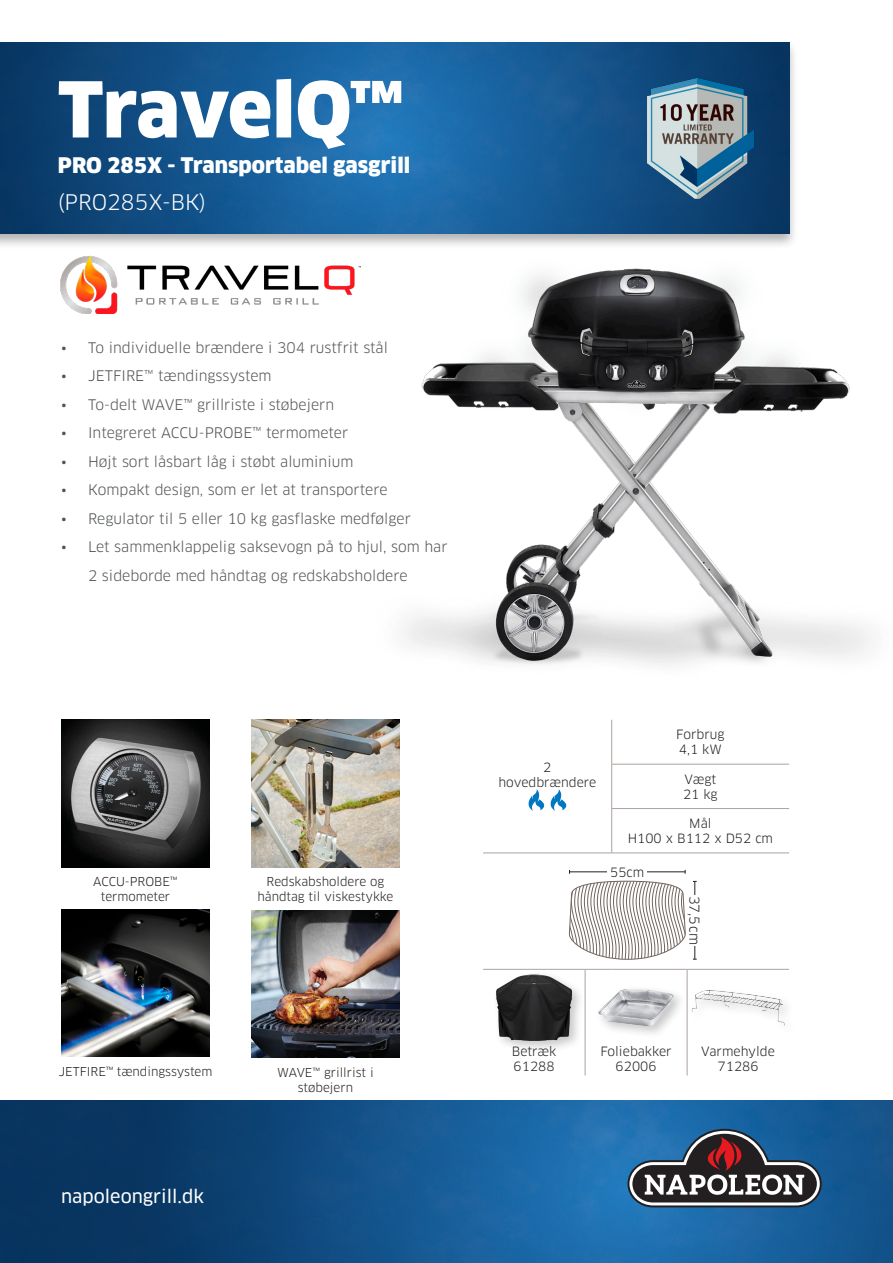
<style>
.page{position:relative;width:893px;height:1263px;background:#fff}
.page>*{position:absolute;margin:0;border:0;box-sizing:border-box;transform-origin:0 0}
.t1{font:900 75px "Clan Pro";letter-spacing:-.005em;color:#fff}
.t2{font:900 21px "Clan Pro";color:#fff}
.t3{font:21px "Clan Pro";color:#fff}
.t4{font:18px "Clan Pro News";color:#fff}
.t5{font:14.25px/28.5px "Clan Pro";color:#505356}
.t6{font:13.35px "Clan Pro";color:#231f20}
.t7{font:12.45px/15px "Clan Pro";color:#231f20;text-align:center}
.t8{font:12px/15px "Clan Pro";color:#231f20;text-align:center}
</style>
<div class="page">
<svg style="left:0;top:1100px;width:893px;height:163px;background:#135188"></svg>
<svg style="left:627px;top:1129px;width:195px;height:78px;background:#516074"></svg>
<img style="left:404px;top:268px;width:467px;height:397px">
<div style="left:0;top:40px;width:798px;height:210px;background:#231f20;opacity:.35"></div>
<svg style="left:0;top:43px;width:789px;height:191px;background:#14568e"></svg>
<hr style="left:611px;top:720px;width:1px;height:44px;background:#aba29e">
<hr style="left:611px;top:764px;width:178px;height:1px;background:#aba29e">
<hr style="left:611px;top:764px;width:1px;height:44px;background:#aba29e">
<hr style="left:611px;top:808px;width:178px;height:1px;background:#aba29e">
<hr style="left:611px;top:809px;width:1px;height:43px;background:#aba29e">
<hr style="left:483px;top:852px;width:129px;height:1px;background:#aba29e">
<hr style="left:612px;top:852px;width:177px;height:1px;background:#aba29e">
<hr style="left:483px;top:969px;width:129px;height:1px;background:#aba29e">
<hr style="left:612px;top:969px;width:177px;height:1px;background:#aba29e">
<svg style="left:528px;top:789px;width:16px;height:22px"></svg>
<svg style="left:550px;top:789px;width:16px;height:22px"></svg>
<hr style="left:569px;top:871px;width:116px;height:1px;background:#231f20">
<div style="left:607px;top:863px;width:40px;height:18px;background:#fff"></div>
<hr style="left:694px;top:881px;width:1px;height:78px;background:#231f20">
<div style="left:686px;top:895px;width:17px;height:51px;background:#fff"></div>
<svg style="left:569px;top:881px;width:117px;height:79px"></svg>
<hr style="left:585px;top:970px;width:1px;height:105px;background:#aba29e">
<hr style="left:687px;top:970px;width:1px;height:105px;background:#aba29e">
<div style="left:492px;top:970px;width:93px;height:84px;background:#231f20;opacity:.25"></div>
<img style="left:496px;top:974px;width:75px;height:67px">
<div style="left:594px;top:985px;width:93px;height:54px;background:#231f20;opacity:.25"></div>
<img style="left:597px;top:989px;width:77px;height:37px">
<img style="left:691px;top:990px;width:94px;height:36px">
<img style="left:62px;top:909px;width:147px;height:147px">
<img style="left:62px;top:720px;width:147px;height:147px">
<img style="left:252px;top:720px;width:147px;height:147px">
<img style="left:643px;top:76px;width:114px;height:125px">
<img style="left:252px;top:910px;width:147px;height:147px">
<img style="left:61px;top:255px;width:300px;height:58px">
<h1 class="t1" style="left:58px;top:65px;width:347px">TravelQ™</h1>
<h2 class="t2" style="left:58px;top:153px;width:354px">PRO 285X - Transportabel gasgrill</h2>
<h2 class="t3" style="left:58px;top:189px;width:150px">(PRO285X-BK)</h2>
<p class="t5" style="left:61px;top:333px;width:328px">• To individuelle brændere i 304 rustfrit stål</p>
<p class="t5" style="left:61px;top:362px;width:212px">• JETFIRE™ tændingssystem</p>
<p class="t5" style="left:61px;top:390px;width:275px">• To-delt WAVE™ grillriste i støbejern</p>
<p class="t5" style="left:61px;top:419px;width:289px">• Integreret ACCU-PROBE™ termometer</p>
<p class="t5" style="left:61px;top:447px;width:294px">• Højt sort låsbart låg i støbt aluminium</p>
<p class="t5" style="left:61px;top:476px;width:328px">• Kompakt design, som er let at transportere</p>
<p class="t5" style="left:61px;top:504px;width:351px">• Regulator til 5 eller 10 kg gasflaske medfølger</p>
<p class="t5" style="left:88px;top:533px;width:361px;text-indent:-27px">• Let sammenklappelig saksevogn på to hjul, som har<br>2 sideborde med håndtag og redskabsholdere</p>
<p class="t8" style="left:93px;top:874px;width:86px">ACCU-PROBE™ termometer</p>
<p class="t8" style="left:257px;top:874px;width:138px">Redskabsholdere og håndtag til viskestykke</p>
<p class="t8" style="left:59px;top:1064px;width:155px">JETFIRE™ tændingssystem</p>
<p class="t4" style="left:61px;top:1185px;width:144px">napoleongrill.dk</p>
<p class="t8" style="left:277px;top:1065px;width:98px">WAVE™ grillrist i støbejern</p>
<p class="t7" style="left:498px;top:760px;width:99px">2 hovedbrændere</p>
<p class="t7" style="left:676px;top:727px;width:50px;text-align:left">Forbrug<br>4,1 kW</p>
<p class="t7" style="left:683px;top:772px;width:36px;text-align:left">Vægt<br>21 kg</p>
<p class="t7" style="left:628px;top:816px;width:147px">Mål<br>H100 x B112 x D52 cm</p>
<p class="t7" style="left:610px;top:865px;width:36px">55cm</p>
<p class="t6" style="left:702px;top:896px;width:50px;rotate:90deg">37,5 cm</p>
<p class="t7" style="left:512px;top:1044px;width:46px;text-align:left">Betræk<br>61288</p>
<p class="t7" style="left:600px;top:1044px;width:73px">Foliebakker<br>62006</p>
<p class="t7" style="left:701px;top:1044px;width:75px">Varmehylde<br>71286</p>
</div>
